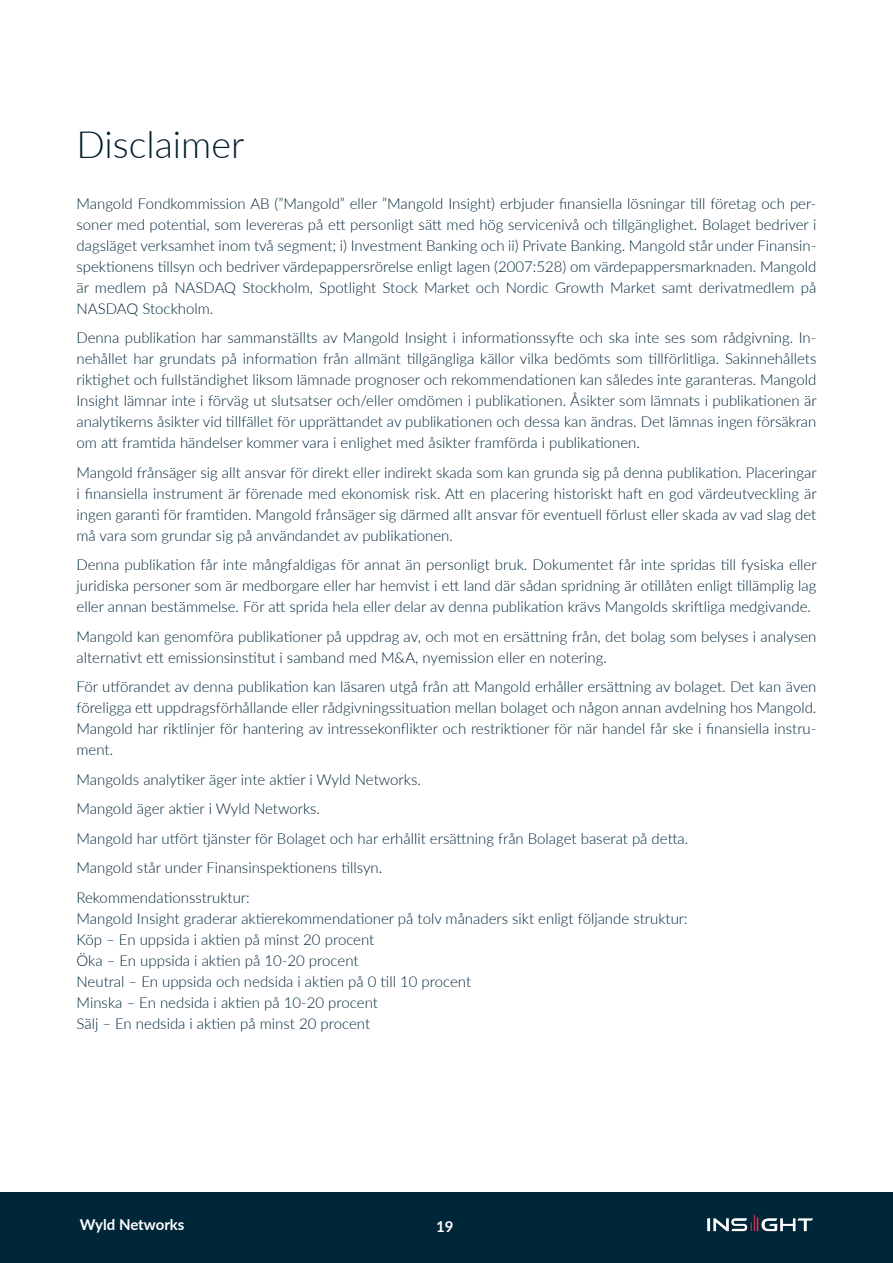
<style>
.page{position:relative;width:893px;height:1263px;background:#fff}
.page>*{position:absolute;margin:0;border:0;box-sizing:border-box;transform-origin:0 0}
.t1{font:300 37.5px "Lato";color:#011e2d}
.Brödtext{font:300 15px/21px "Lato";color:#00263a;text-align:justify}
.t2{font:700 15px "Lato";color:#fff}
</style>
<div class="page">
<div style="left:0;top:1192px;width:893px;height:71px;background:#00263a"></div>
<img style="left:707px;top:1215px;width:106px;height:16px">
<h1 class="t1" style="left:77px;top:118px;width:169px">Disclaimer</h1>
<p class="Brödtext" style="left:77px;top:192px;width:741px">Mangold Fondkommission AB (”Mangold” eller ”Mangold Insight) erbjuder finansiella lösningar till företag och per&shy;soner med potential, som levereras på ett personligt sätt med hög servicenivå och tillgänglighet. Bolaget bedriver i dagsläget verksamhet inom två segment; i) Investment Banking och ii) Private Banking. Mangold står under Finansin&shy;spektionens tillsyn och bedriver värdepappersrörelse enligt lagen (2007:528) om värdepappersmarknaden. Mangold är medlem på NASDAQ Stockholm, Spotlight Stock Market och Nordic Growth Market samt derivatmedlem på NASDAQ Stockholm.</p>
<p class="Brödtext" style="left:77px;top:327px;width:742px">Denna publikation har sammanställts av Mangold Insight i informationssyfte och ska inte ses som rådgivning. In&shy;nehållet har grundats på information från allmänt tillgängliga källor vilka bedömts som tillförlitliga. Sakinnehållets riktighet och fullständighet liksom lämnade prognoser och rekommendationen kan således inte garanteras. Mangold Insight lämnar inte i förväg ut slutsatser och/eller omdömen i publikationen. Åsikter som lämnats i publikationen är analytikerns åsikter vid tillfället för upprättandet av publikationen och dessa kan ändras. Det lämnas ingen försäkran om att framtida händelser kommer vara i enlighet med åsikter framförda i publikationen.</p>
<p class="Brödtext" style="left:77px;top:461px;width:742px">Mangold frånsäger sig allt ansvar för direkt eller indirekt skada som kan grunda sig på denna publikation. Placeringar i finansiella instrument är förenade med ekonomisk risk. Att en placering historiskt haft en god värdeutveckling är ingen garanti för framtiden. Mangold frånsäger sig därmed allt ansvar för eventuell förlust eller skada av vad slag det må vara som grundar sig på användandet av publikationen.</p>
<p class="Brödtext" style="left:77px;top:554px;width:742px">Denna publikation får inte mångfaldigas för annat än personligt bruk. Dokumentet får inte spridas till fysiska eller juridiska personer som är medborgare eller har hemvist i ett land där sådan spridning är otillåten enligt tillämplig lag eller annan bestämmelse. För att sprida hela eller delar av denna publikation krävs Mangolds skriftliga medgivande.</p>
<p class="Brödtext" style="left:77px;top:625px;width:741px">Mangold kan genomföra publikationer på uppdrag av, och mot en ersättning från, det bolag som belyses i analysen alternativt ett emissionsinstitut i samband med M&amp;A, nyemission eller en notering.</p>
<p class="Brödtext" style="left:77px;top:676px;width:741px">För utförandet av denna publikation kan läsaren utgå från att Mangold erhåller ersättning av bolaget. Det kan även föreligga ett uppdragsförhållande eller rådgivningssituation mellan bolaget och någon annan avdelning hos Mangold.<br>Mangold har riktlinjer för hantering av intressekonflikter och restriktioner för när handel får ske i finansiella instru&shy;ment.</p>
<p class="Brödtext" style="left:77px;top:768px;width:346px">Mangolds analytiker äger inte aktier i Wyld Networks.</p>
<p class="Brödtext" style="left:77px;top:798px;width:245px">Mangold äger aktier i Wyld Networks.</p>
<p class="Brödtext" style="left:77px;top:827px;width:613px">Mangold har utfört tjänster för Bolaget och har erhållit ersättning från Bolaget baserat på detta.</p>
<p class="Brödtext" style="left:77px;top:857px;width:307px">Mangold står under Finansinspektionens tillsyn.</p>
<p class="Brödtext" style="left:77px;top:886px;width:175px">Rekommendationsstruktur:</p>
<p class="Brödtext" style="left:77px;top:907px;width:613px">Mangold Insight graderar aktierekommendationer på tolv månaders sikt enligt följande struktur:</p>
<p class="Brödtext" style="left:77px;top:928px;width:299px">Köp – En uppsida i aktien på minst 20 procent</p>
<p class="Brödtext" style="left:77px;top:949px;width:284px">Öka – En uppsida i aktien på 10-20 procent</p>
<p class="Brödtext" style="left:77px;top:970px;width:396px">Neutral – En uppsida och nedsida i aktien på 0 till 10 procent</p>
<p class="Brödtext" style="left:77px;top:991px;width:303px">Minska – En nedsida i aktien på 10-20 procent</p>
<p class="Brödtext" style="left:77px;top:1012px;width:295px">Sälj – En nedsida i aktien på minst 20 procent</p>
<p class="t2" style="left:80px;top:1213px;width:106px">Wyld Networks</p>
<p class="t2" style="left:436px;top:1215px;width:19px">19</p>
</div>
